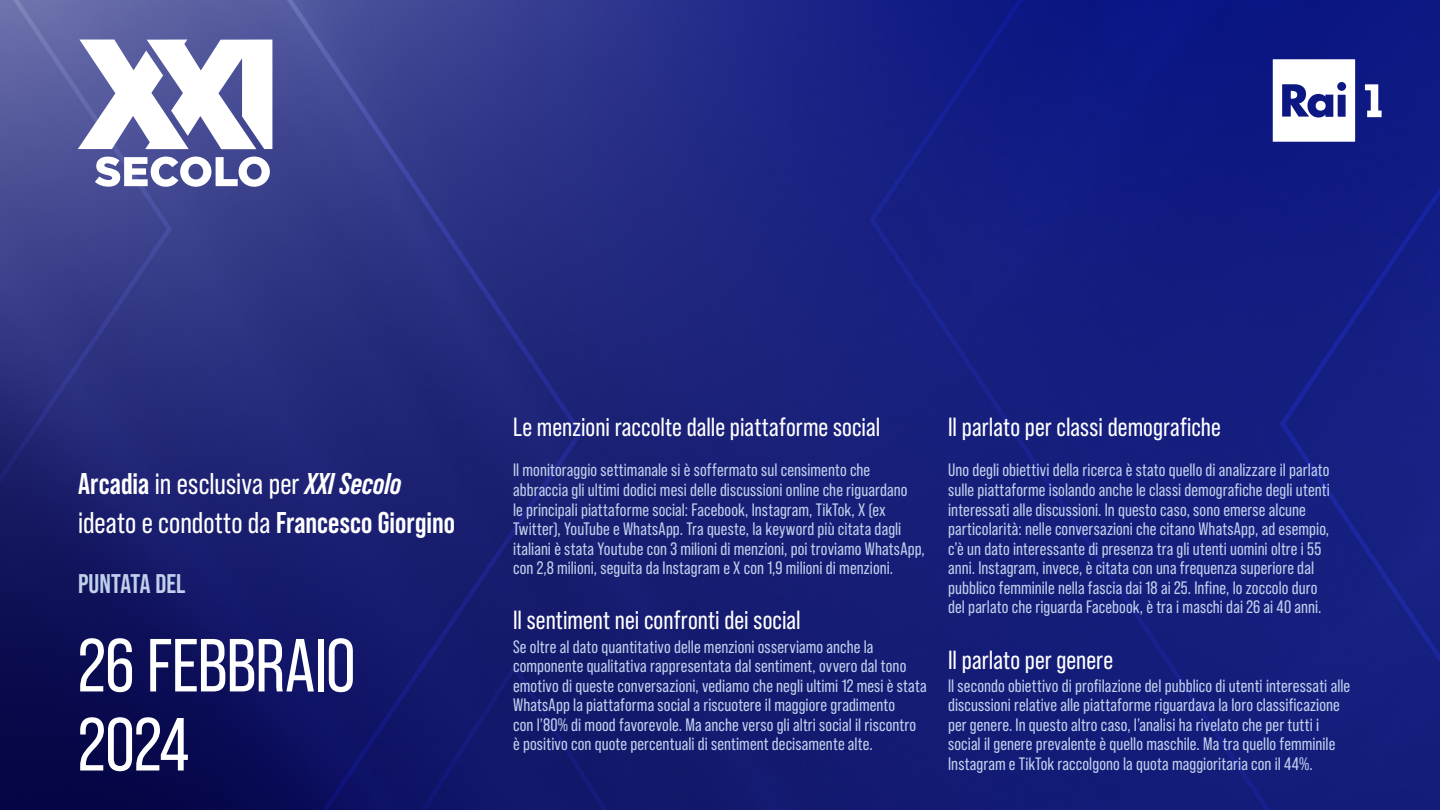
<style>
.page{position:relative;width:1440px;height:810px;background:#fff}
.page>*{position:absolute;margin:0;border:0;box-sizing:border-box;transform-origin:0 0}
.t1{font:75px/79.1px "Bebas Neue Pro";letter-spacing:-.01em;color:#fff}
.t2{font:30px/39.5px "Bebas Neue Pro";color:#fff}
.t3{font:700 27px "Bebas Neue Pro";color:#bfcfec}
.t4{font:26.25px "Bebas Neue Pro";letter-spacing:.005em;color:#fff}
.t5{font:18px/19.6px "Bebas Neue Pro";letter-spacing:.005em;color:#bfcfec}
.s1{font-weight:700}
.s2{font-weight:700;font-style:italic}
</style>
<div class="page">
<img style="left:0;top:0;width:1440px;height:810px">
<svg style="left:78px;top:40px;width:194px;height:109px"></svg>
<svg style="left:95px;top:157px;width:175px;height:30px"></svg>
<svg style="left:1365px;top:84px;width:17px;height:33px"></svg>
<svg style="left:1273px;top:59px;width:82px;height:83px"></svg>
<div style="left:1316px;top:101px;width:10px;height:10px;background:#fff;border-radius:50%"></div>
<h2 class="t2" style="left:78px;top:464px;width:378px"><span class="s1">Arcadia</span> in esclusiva per <span class="s2">XXI Secolo </span>ideato e condotto da <span class="s1">Francesco Giorgino</span></h2>
<h3 class="t3" style="left:78px;top:568px;width:109px">PUNTATA DEL</h3>
<h1 class="t1" style="left:78px;top:626px;width:279px">26 FEBBRAIO<br>2024</h1>
<h3 class="t4" style="left:513px;top:412px;width:369px">Le menzioni raccolte dalle piattaforme social</h3>
<p class="t5" style="left:513px;top:460px;width:413px">Il monitoraggio settimanale si è soffermato sul censimento che abbraccia gli ultimi dodici mesi delle discussioni online che riguardano<br>le principali piattaforme social: Facebook, Instagram, TikTok, X (ex Twitter), YouTube e WhatsApp. Tra queste, la keyword più citata dagli italiani è stata Youtube con 3 milioni di menzioni, poi troviamo WhatsApp, con 2,8 milioni, seguita da Instagram e X con 1,9 milioni di menzioni.</p>
<h3 class="t4" style="left:513px;top:606px;width:289px">Il sentiment nei confronti dei social</h3>
<p class="t5" style="left:513px;top:637px;width:415px">Se oltre al dato quantitativo delle menzioni osserviamo anche la componente qualitativa rappresentata dal sentiment, ovvero dal tono emotivo di queste conversazioni, vediamo che negli ultimi 12 mesi è stata WhatsApp la piattaforma social a riscuotere il maggiore gradimento<br>con l’80% di mood favorevole. Ma anche verso gli altri social il riscontro è positivo con quote percentuali di sentiment decisamente alte.</p>
<h3 class="t4" style="left:948px;top:412px;width:274px">Il parlato per classi demografiche</h3>
<p class="t5" style="left:948px;top:460px;width:383px">Uno degli obiettivi della ricerca è stato quello di analizzare il parlato sulle piattaforme isolando anche le classi demografiche degli utenti interessati alle discussioni. In questo caso, sono emerse alcune particolarità: nelle conversazioni che citano WhatsApp, ad esempio, c’è un dato interessante di presenza tra gli utenti uomini oltre i 55 anni. Instagram, invece, è citata con una frequenza superiore dal pubblico femminile nella fascia dai 18 ai 25. Infine, lo zoccolo duro del parlato che riguarda Facebook, è tra i maschi dai 26 ai 40 anni.</p>
<h3 class="t4" style="left:948px;top:645px;width:166px">Il parlato per genere</h3>
<p class="t5" style="left:948px;top:676px;width:404px">Il secondo obiettivo di profilazione del pubblico di utenti interessati alle discussioni relative alle piattaforme riguardava la loro classificazione per genere. In questo altro caso, l’analisi ha rivelato che per tutti i social il genere prevalente è quello maschile. Ma tra quello femminile Instagram e TikTok raccolgono la quota maggioritaria con il 44%.</p>
</div>
